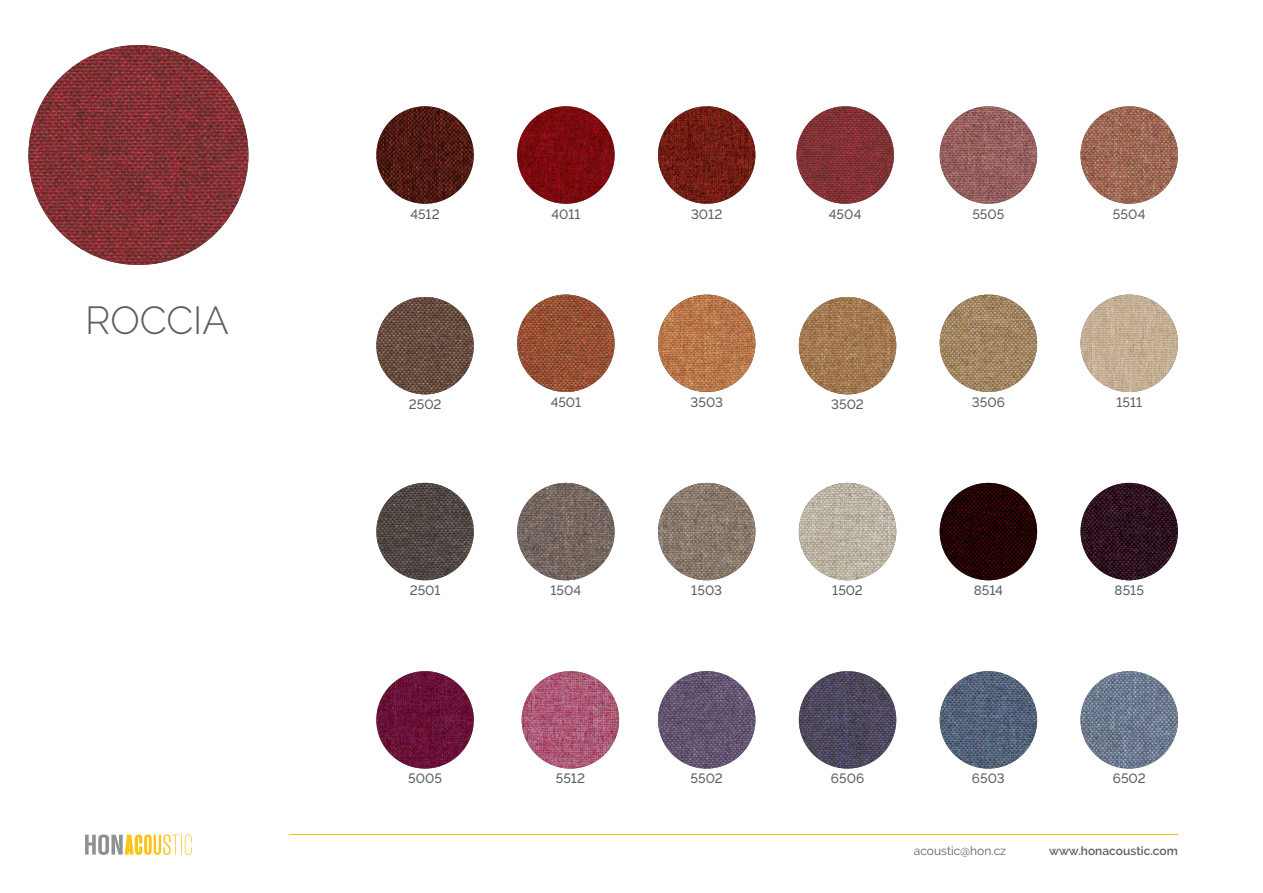
<style>
.page{position:relative;width:1263px;height:893px;background:#fff}
.page>*{position:absolute;margin:0;border:0;box-sizing:border-box;transform-origin:0 0}
.Nadpis_barvy{font:300 39px "Raleway";color:#5c6063}
.označení_barvy{font:500 13.5px "Raleway";letter-spacing:.005em;color:#5c6063}
.t1{font:600 12px "Raleway";color:#5c6063}
.t2{font:12px "Raleway";color:#5c6063}
</style>
<div class="page">
<svg style="left:85px;top:834px;width:107px;height:21px"></svg>
<hr style="left:289px;top:834px;width:889px;height:1px;background:#fec210">
<img style="left:28px;top:45px;width:220px;height:220px;border-radius:110px">
<img style="left:517px;top:295px;width:98px;height:97px;border-radius:49px">
<img style="left:796px;top:106px;width:98px;height:98px;border-radius:49px">
<img style="left:940px;top:106px;width:97px;height:98px;border-radius:49px">
<img style="left:376px;top:297px;width:98px;height:97px;border-radius:49px">
<img style="left:658px;top:671px;width:97px;height:98px;border-radius:49px">
<img style="left:658px;top:483px;width:97px;height:97px;border-radius:49px">
<img style="left:799px;top:483px;width:97px;height:97px;border-radius:49px">
<img style="left:517px;top:483px;width:98px;height:97px;border-radius:49px">
<img style="left:799px;top:297px;width:97px;height:97px;border-radius:49px">
<img style="left:940px;top:295px;width:97px;height:97px;border-radius:49px">
<img style="left:376px;top:483px;width:98px;height:97px;border-radius:49px">
<img style="left:1080px;top:106px;width:98px;height:98px;border-radius:49px">
<img style="left:658px;top:295px;width:97px;height:97px;border-radius:49px">
<img style="left:799px;top:671px;width:97px;height:98px;border-radius:49px">
<img style="left:940px;top:671px;width:97px;height:98px;border-radius:49px">
<img style="left:1080px;top:671px;width:98px;height:98px;border-radius:49px">
<img style="left:1080px;top:295px;width:98px;height:97px;border-radius:49px">
<img style="left:658px;top:106px;width:97px;height:98px;border-radius:49px">
<img style="left:517px;top:106px;width:98px;height:98px;border-radius:49px">
<img style="left:376px;top:106px;width:98px;height:98px;border-radius:49px">
<img style="left:376px;top:671px;width:98px;height:98px;border-radius:49px">
<img style="left:522px;top:671px;width:97px;height:98px;border-radius:49px">
<img style="left:940px;top:483px;width:97px;height:97px;border-radius:49px">
<img style="left:1080px;top:483px;width:98px;height:97px;border-radius:49px">
<p class="Nadpis_barvy" style="left:85px;top:297px;width:145px">ROCCIA</p>
<p class="označení_barvy" style="left:410px;top:206px;width:31px">4512</p>
<p class="označení_barvy" style="left:551px;top:206px;width:31px">4011</p>
<p class="označení_barvy" style="left:691px;top:206px;width:33px">3012</p>
<p class="označení_barvy" style="left:829px;top:206px;width:34px">4504</p>
<p class="označení_barvy" style="left:972px;top:206px;width:34px">5505</p>
<p class="označení_barvy" style="left:1113px;top:206px;width:34px">5504</p>
<p class="označení_barvy" style="left:409px;top:397px;width:34px">2502</p>
<p class="označení_barvy" style="left:551px;top:394px;width:32px">4501</p>
<p class="označení_barvy" style="left:690px;top:394px;width:34px">3503</p>
<p class="označení_barvy" style="left:831px;top:397px;width:34px">3502</p>
<p class="označení_barvy" style="left:972px;top:394px;width:35px">3506</p>
<p class="označení_barvy" style="left:1116px;top:394px;width:27px">1511</p>
<p class="označení_barvy" style="left:410px;top:583px;width:32px">2501</p>
<p class="označení_barvy" style="left:550px;top:583px;width:33px">1504</p>
<p class="označení_barvy" style="left:691px;top:583px;width:32px">1503</p>
<p class="označení_barvy" style="left:832px;top:583px;width:32px">1502</p>
<p class="označení_barvy" style="left:974px;top:583px;width:31px">8514</p>
<p class="označení_barvy" style="left:1114px;top:583px;width:31px">8515</p>
<p class="označení_barvy" style="left:408px;top:771px;width:35px">5005</p>
<p class="označení_barvy" style="left:556px;top:771px;width:31px">5512</p>
<p class="označení_barvy" style="left:691px;top:771px;width:34px">5502</p>
<p class="označení_barvy" style="left:831px;top:771px;width:35px">6506</p>
<p class="označení_barvy" style="left:972px;top:771px;width:34px">6503</p>
<p class="označení_barvy" style="left:1113px;top:771px;width:34px">6502</p>
<p class="t2" style="left:914px;top:844px;width:94px">acoustic@hon.cz</p>
<p class="t1" style="left:1049px;top:844px;width:130px">www.honacoustic.com</p>
</div>
